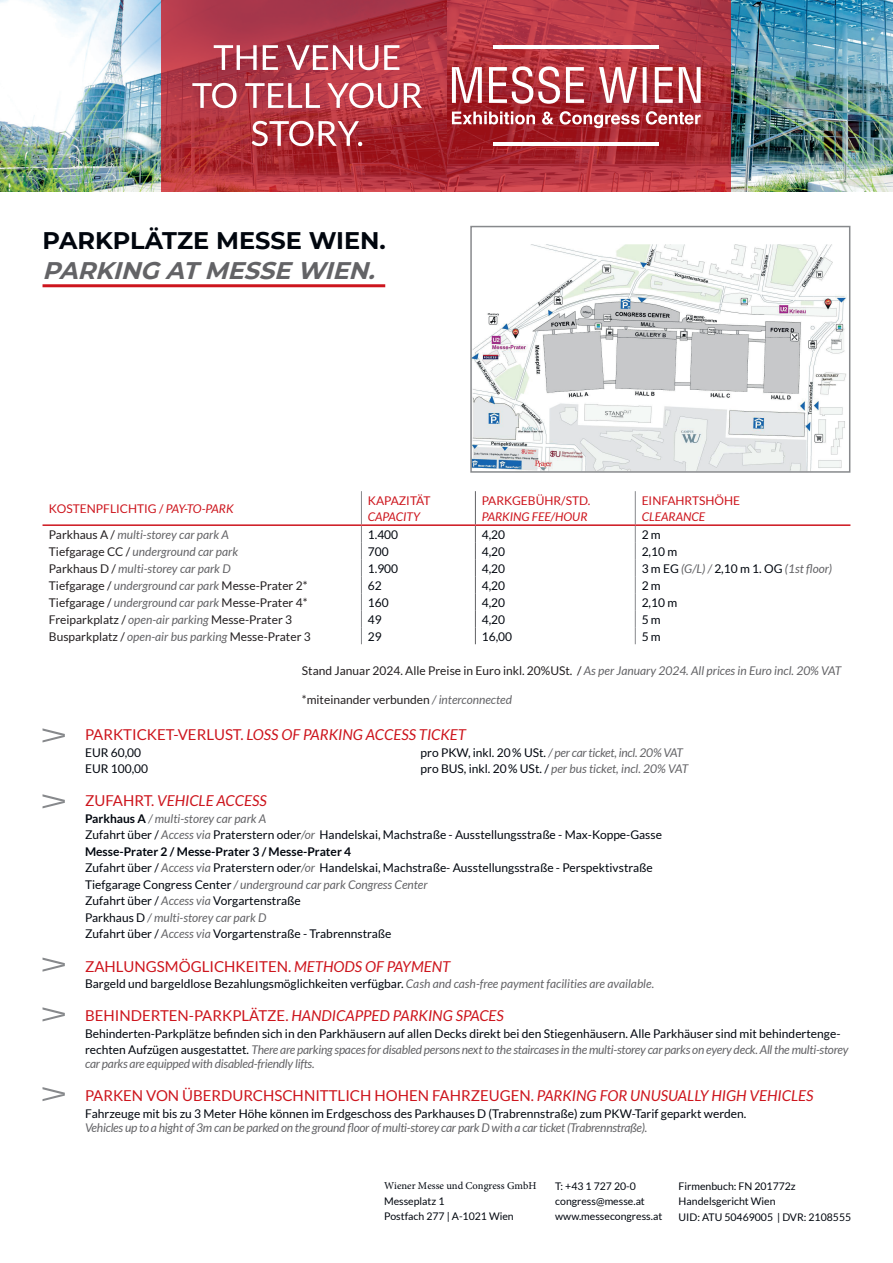
<style>
.page{position:relative;width:893px;height:1263px;background:#fff}
.page>*{position:absolute;margin:0;border:0;box-sizing:border-box;transform-origin:0 0}
.t1{font:700 24px "Montserrat";color:#01060e}
.t2{font:italic 700 24px "Montserrat";color:#636366}
.t3{font:15px "Lato";color:#cd151d}
.t4{font:italic 15px "Lato";color:#cd151d}
.t5{font:12px/16.5px "Lato";color:#01060e}
.t6{font:12px "Lato";color:#231f20}
.t7{font:italic 12px "Lato";letter-spacing:-.02em;color:#636366}
.t8{font:italic 12px "Lato";color:#636366}
.t9{font:12px "Lato";color:#cd151d}
.t10{font:italic 12px "Lato";color:#cd151d}
.t11{font:10.5px/15px "Lato";color:#01060e}
.t12{font:10.5px "Minion Pro";color:#01060e}
.s1{font-style:italic}
.s2{font-style:normal;color:#231f20}
.s3{font-style:normal;color:#01060e}
.s4{font-style:italic;color:#636366}
.s5{font-style:normal}
.s6{font-weight:700}
</style>
<div class="page">
<img style="left:0;top:0;width:893px;height:191px">
<svg style="left:162px;top:0;width:569px;height:191px;background:#b0313c"></svg>
<svg style="left:252px;top:121px;width:110px;height:25px"></svg>
<svg style="left:192px;top:83px;width:230px;height:25px"></svg>
<svg style="left:214px;top:45px;width:185px;height:25px"></svg>
<hr style="left:493px;top:45px;width:166px;height:4px;background:#fff">
<svg style="left:452px;top:111px;width:249px;height:17px"></svg>
<svg style="left:452px;top:66px;width:249px;height:38px"></svg>
<hr style="left:493px;top:142px;width:166px;height:4px;background:#fff">
<img style="left:473px;top:244px;width:373px;height:226px">
<div style="left:470px;top:226px;width:380px;height:247px;border:2px solid #87898c"></div>
<hr style="left:475px;top:491px;width:1px;height:33px;background:#636366">
<svg style="left:475px;top:526px;width:1px;height:118px"></svg>
<hr style="left:361px;top:491px;width:1px;height:33px;background:#87898c">
<svg style="left:361px;top:526px;width:1px;height:118px"></svg>
<hr style="left:635px;top:491px;width:1px;height:33px;background:#87898c">
<svg style="left:635px;top:526px;width:1px;height:118px"></svg>
<hr style="left:43px;top:524px;width:318px;height:2px;background:#cd151d">
<hr style="left:361px;top:524px;width:114px;height:2px;background:#cd151d">
<hr style="left:475px;top:524px;width:160px;height:2px;background:#cd151d">
<hr style="left:635px;top:524px;width:215px;height:2px;background:#cd151d">
<svg style="left:43px;top:728px;width:22px;height:14px"></svg>
<svg style="left:43px;top:794px;width:22px;height:14px"></svg>
<svg style="left:43px;top:957px;width:22px;height:15px"></svg>
<svg style="left:43px;top:1007px;width:22px;height:14px"></svg>
<svg style="left:43px;top:1087px;width:22px;height:14px"></svg>
<hr style="left:43px;top:284px;width:342px;height:3px;background:#cd151d">
<h1 class="t1" style="left:43px;top:223px;width:345px">PARKPLÄTZE MESSE WIEN.</h1>
<h1 class="t2" style="left:43px;top:253px;width:342px">PARKING ATMESSE WIEN.</h1>
<p class="t9" style="left:49px;top:502px;width:186px">KOSTENPFLICHTIG / <span class="s1">PAY-TO-PARK</span></p>
<p class="t9" style="left:368px;top:494px;width:64px">KAPAZITÄT</p>
<p class="t10" style="left:368px;top:510px;width:54px">CAPACITY</p>
<p class="t9" style="left:482px;top:494px;width:110px">PARKGEBÜHR/STD.</p>
<p class="t10" style="left:482px;top:510px;width:107px">PARKING FEE/HOUR</p>
<p class="t9" style="left:642px;top:494px;width:100px">EINFAHRTSHÖHE</p>
<p class="t10" style="left:642px;top:510px;width:65px">CLEARANCE</p>
<p class="t8" style="left:49px;top:527px;width:181px"><span class="s2">Parkhaus A /</span> multi-storey car park A</p>
<p class="t5" style="left:368px;top:526px;width:32px">1.400</p>
<p class="t5" style="left:482px;top:526px;width:25px">4,20</p>
<p class="t5" style="left:642px;top:526px;width:21px">2 m</p>
<p class="t8" style="left:49px;top:544px;width:191px"><span class="s2">Tiefgarage CC /</span> underground car park</p>
<p class="t5" style="left:368px;top:543px;width:22px">700</p>
<p class="t5" style="left:482px;top:543px;width:25px">4,20</p>
<p class="t5" style="left:642px;top:543px;width:37px">2,10 m</p>
<p class="t8" style="left:49px;top:561px;width:183px"><span class="s2">Parkhaus D /</span> multi-storey car park D</p>
<p class="t5" style="left:368px;top:560px;width:32px">1.900</p>
<p class="t5" style="left:482px;top:560px;width:25px">4,20</p>
<p class="t7" style="left:642px;top:561px;width:192px"><span class="s3">3 m EG</span> (G/L) / <span class="s3">2,10 m 1. OG</span> (1st floor)</p>
<p class="t6" style="left:49px;top:578px;width:260px">Tiefgarage / <span class="s4">underground car park</span> Messe-Prater 2*</p>
<p class="t5" style="left:368px;top:577px;width:15px">62</p>
<p class="t5" style="left:482px;top:577px;width:25px">4,20</p>
<p class="t5" style="left:642px;top:577px;width:21px">2 m</p>
<p class="t6" style="left:49px;top:595px;width:260px">Tiefgarage / <span class="s4">underground car park</span> Messe-Prater 4*</p>
<p class="t5" style="left:368px;top:594px;width:22px">160</p>
<p class="t5" style="left:482px;top:594px;width:25px">4,20</p>
<p class="t5" style="left:642px;top:594px;width:37px">2,10 m</p>
<p class="t6" style="left:49px;top:612px;width:245px">Freiparkplatz / <span class="s4">open-air parking</span> Messe-Prater 3</p>
<p class="t5" style="left:368px;top:611px;width:15px">49</p>
<p class="t5" style="left:482px;top:611px;width:25px">4,20</p>
<p class="t5" style="left:642px;top:611px;width:21px">5 m</p>
<p class="t6" style="left:49px;top:629px;width:263px">Busparkplatz / <span class="s4">open-air bus parking</span> Messe-Prater 3</p>
<p class="t5" style="left:368px;top:628px;width:15px">29</p>
<p class="t5" style="left:482px;top:628px;width:32px">16,00</p>
<p class="t5" style="left:642px;top:628px;width:21px">5 m</p>
<p class="t6" style="left:302px;top:664px;width:541px">Stand Januar 2024. Alle Preise in Euro inkl. 20%USt. / <span class="s4">As per January 2024. All prices in Euro incl. 20% VAT</span></p>
<p class="t6" style="left:302px;top:693px;width:212px">*miteinander verbunden <span class="s4">/ interconnected</span></p>
<p class="t4" style="left:85px;top:727px;width:383px"><span class="s5">PARKTICKET-VERLUST.</span> LOSS OF PARKING ACCESS TICKET</p>
<p class="t5" style="left:85px;top:744px;width:58px">EUR 60,00</p>
<p class="t7" style="left:421px;top:746px;width:264px"><span class="s3">pro PKW, inkl. 20% USt.</span> / per car ticket, incl. 20% VAT</p>
<p class="t5" style="left:85px;top:761px;width:65px">EUR 100,00</p>
<p class="t8" style="left:421px;top:762px;width:269px"><span class="s3">pro BUS, inkl. 20% USt. /</span> per bus ticket, incl. 20% VAT</p>
<p class="t4" style="left:85px;top:793px;width:183px"><span class="s5">ZUFAHRT.</span> VEHICLE ACCESS</p>
<p class="t5" style="left:85px;top:810px;width:578px"><span class="s6">Parkhaus A</span> <span class="s4">/ multi-storey car park A<br></span>Zufahrt über / <span class="s4">Access via</span> Praterstern oder<span class="s4">/or</span> Handelskai, Machstraße - Ausstellungsstraße - Max-Koppe-Gasse <span class="s6">Messe-Prater 2 / Messe-Prater 3 / Messe-Prater 4<br></span>Zufahrt über / <span class="s4">Access via</span> Praterstern oder<span class="s4">/or</span> Handelskai, Machstraße- Ausstellungsstraße - Perspektivstraße Tiefgarage Congress Center <span class="s4">/ underground car park Congress Center<br></span>Zufahrt über / <span class="s4">Access via</span> Vorgartenstraße<br>Parkhaus D <span class="s4">/ multi-storey car park D<br></span>Zufahrt über / <span class="s4">Access via</span> Vorgartenstraße - Trabrennstraße</p>
<p class="t3" style="left:85px;top:958px;width:367px">ZAHLUNGSMÖGLICHKEITEN. <span class="s1">METHODS OF PAYMENT</span></p>
<p class="t5" style="left:85px;top:975px;width:571px">Bargeld und bargeldlose Bezahlungsmöglichkeiten verfügbar. <span class="s4">Cash and cash-free payment facilities are available.</span></p>
<p class="t4" style="left:85px;top:1007px;width:420px"><span class="s5">BEHINDERTEN-PARKPLÄTZE.</span> HANDICAPPED PARKING SPACES</p>
<p class="t5" style="left:85px;top:1025px;width:765px">Behinderten-Parkplätze befinden sich in den Parkhäusern auf allen Decks direkt bei den Stiegenhäusern. Alle Parkhäuser sind mit behindertenge&shy;rechten Aufzügen ausgestattet. <span class="s4">There are parking spaces for disabled persons next to the staircases in the multi-storey car parks on eyery deck. All the multi-storey</span></p>
<p class="t7" style="left:85px;top:1057px;width:231px">car parks are equipped with disabled-friendly lifts.</p>
<p class="t3" style="left:85px;top:1087px;width:730px">PARKEN VON ÜBERDURCHSCHNITTLICH HOHEN FAHRZEUGEN. <span class="s1">PARKING FOR UNUSUALLY HIGH VEHICLES</span></p>
<p class="t5" style="left:85px;top:1105px;width:663px">Fahrzeuge mit bis zu 3 Meter Höhe können im Erdgeschoss des Parkhauses D (Trabrennstraße) zum PKW-Tarif geparkt werden.</p>
<p class="t7" style="left:85px;top:1121px;width:564px">Vehicles up to a hight of 3m can be parked on the ground floor of multi-storey car park D with a car ticket (Trabrennstraße).</p>
<p class="t12" style="left:384px;top:1179px;width:154px">Wiener Messe und Congress GmbH</p>
<p class="t11" style="left:384px;top:1194px;width:131px;line-height:14.5px">Messeplatz 1<br>Postfach 277 | A-1021 Wien</p>
<p class="t11" style="left:555px;top:1179px;width:109px">T: +43 1 727 20-0 congress@messe.at www.messecongress.at</p>
<p class="t11" style="left:679px;top:1179px;width:174px">Firmenbuch: FN 201772z<br>Handelsgericht Wien<br>UID: ATU 50469005 | DVR: 2108555</p>
</div>
